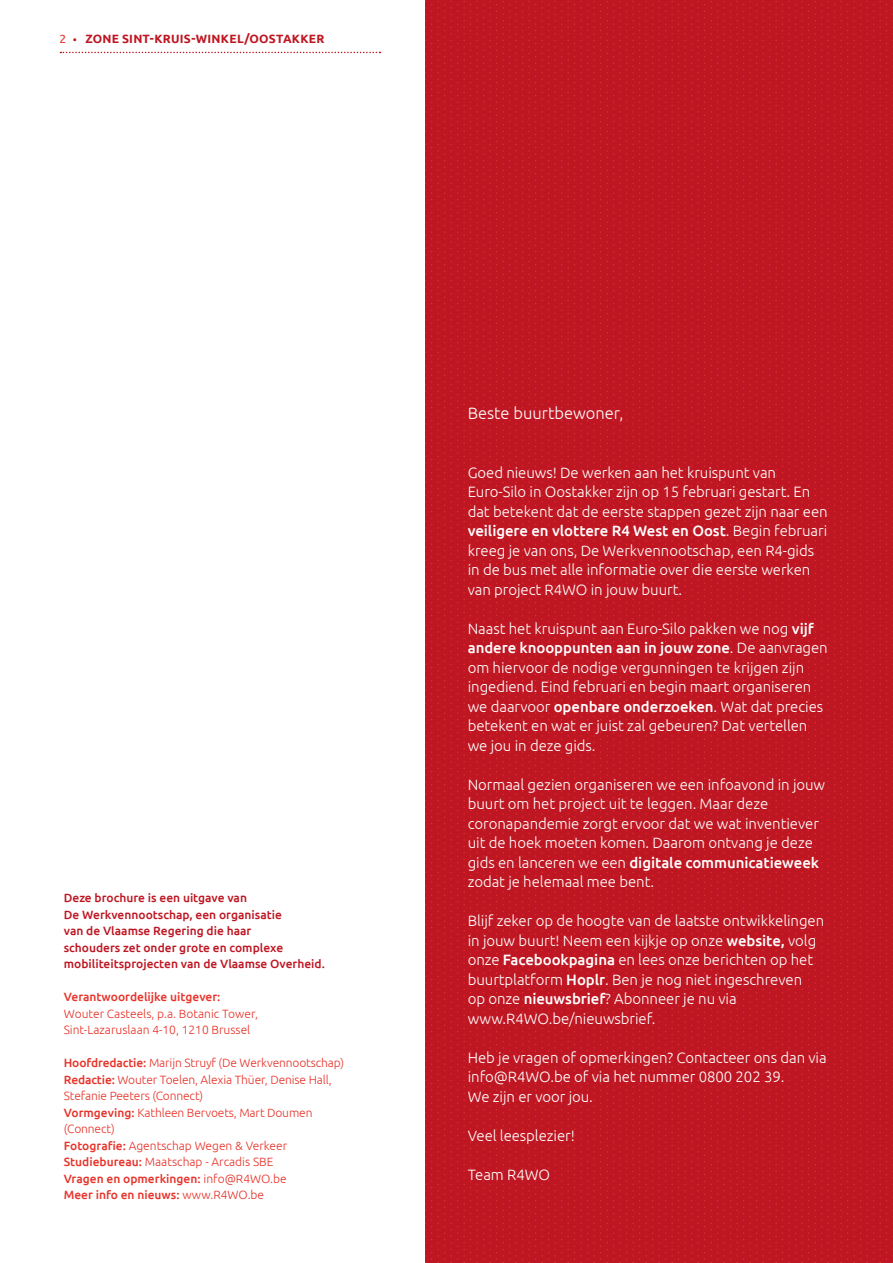
<style>
.page{position:relative;width:893px;height:1263px;background:#fff}
.page>*{position:absolute;margin:0;border:0;box-sizing:border-box;transform-origin:0 0}
.t1{font:300 16.5px "Ubuntu";color:#fff}
.t2{font:300 15px/19.5px "Ubuntu";letter-spacing:-.005em;color:#fff}
.t3{font:300 12px/16.5px "Ubuntu";letter-spacing:-.01em;color:#e7332a}
.t4{font:500 12px/16.5px "Ubuntu";color:#be1622}
.t5{font:700 12px "Ubuntu";letter-spacing:.02em;color:#be1622}
.t6{font:500 12px "Ubuntu";color:#e7332a}
.s1{font-weight:400;color:#e7332a}
.s2{font-family:"Tisa Sans Pro";font-weight:400}
.s3{font-weight:500}
</style>
<div class="page">
<svg style="left:60px;top:52px;width:320px;height:1px"></svg>
<div style="left:425px;top:0;width:468px;height:1263px;background:#be1622"></div>
<p class="t5" style="left:60px;top:31px;width:266px"><span class="s1">2</span> <span class="s2">∙</span> ZONE SINT-KRUIS-WINKEL/OOSTAKKER</p>
<p class="t4" style="left:64px;top:889px;width:263px">Deze brochure is een uitgave van<br>De -Werkvennootschap, een organisatie<br>van de Vlaamse Regering die haar<br>schouders zet onder grote en complexe mobiliteitsprojecten van de Vlaamse Overheid.</p>
<p class="t6" style="left:64px;top:989px;width:158px">Verantwoordelijke uitgever:</p>
<p class="t3" style="left:64px;top:1005px;width:196px">Wouter -Casteels, p.a. Botanic Tower,<br>Sint-Lazaruslaan 4-10, 1210 Brussel</p>
<p class="t3" style="left:64px;top:1054px;width:282px"><span class="s3">Hoofdredactie:</span> Marijn Struyf (De Werkvennootschap)<br><span class="s3">Redactie:</span> Wouter Toelen, Alexia Thüer, Denise Hall, Stefanie Peeters (Connect)<br><span class="s3">Vormgeving:</span> Kathleen Bervoets, Mart Doumen (Connect)<br><span class="s3">Fotografie:</span> Agentschap Wegen &amp; Verkeer <span class="s3">Studiebureau:</span> Maatschap - Arcadis SBE<br><span class="s3">Vragen en opmerkingen:</span> info@R4WO.be<br><span class="s3">Meer info en nieuws:</span> www.R4WO.be</p>
<p class="t1" style="left:468px;top:403px;width:157px">Beste buurtbewoner,</p>
<p class="t2" style="left:468px;top:462px;width:361px">Goed nieuws! De werken aan het kruispunt van Euro-Silo in Oostakker zijn op 15 februari gestart. En dat betekent dat de eerste stappen gezet zijn naar een <span class="s3">veiligere en vlottere R4 West en Oost</span>. Begin februari kreeg je van ons, De Werkvennootschap, een R4-gids in de bus met alle informatie over die eerste werken van project R4WO in jouw buurt.</p>
<p class="t2" style="left:468px;top:618px;width:362px">Naast het kruispunt aan Euro-Silo pakken we nog <span class="s3">vijf andere knooppunten aan in jouw zone</span>. De aanvragen om hiervoor de nodige vergunningen te krijgen zijn ingediend. Eind februari en begin maart organiseren we daarvoor <span class="s3">openbare onderzoeken</span>. Wat dat precies betekent en wat er juist zal gebeuren? Dat vertellen we jou in deze gids.</p>
<p class="t2" style="left:468px;top:774px;width:359px">Normaal gezien organiseren we een infoavond in jouw buurt om het project uit te leggen. Maar deze coronapandemie zorgt ervoor dat we wat inventiever uit de hoek moeten komen. Daarom ontvang je deze gids en lanceren we een <span class="s3">digitale communicatieweek </span>zodat je helemaal mee bent.</p>
<p class="t2" style="left:468px;top:911px;width:358px">Blijf zeker op de hoogte van de laatste ontwikkelingen in jouw buurt! Neem een kijkje op onze <span class="s3">website,</span> volg onze <span class="s3">Facebookpagina</span> en lees onze berichten op het buurtplatform <span class="s3">Hoplr</span>. Ben je nog niet ingeschreven<br>op onze <span class="s3">nieuwsbrief</span>? Abonneer je nu via www.R4WO.be/nieuwsbrief.</p>
<p class="t2" style="left:468px;top:1047px;width:360px">Heb je vragen of opmerkingen? Contacteer ons dan via info@R4WO.be of via het nummer 0800 202 39.<br>We zijn er voor jou.</p>
<p class="t2" style="left:468px;top:1125px;width:109px">Veel leesplezier!</p>
<p class="t2" style="left:468px;top:1164px;width:84px">Team R4WO</p>
</div>
